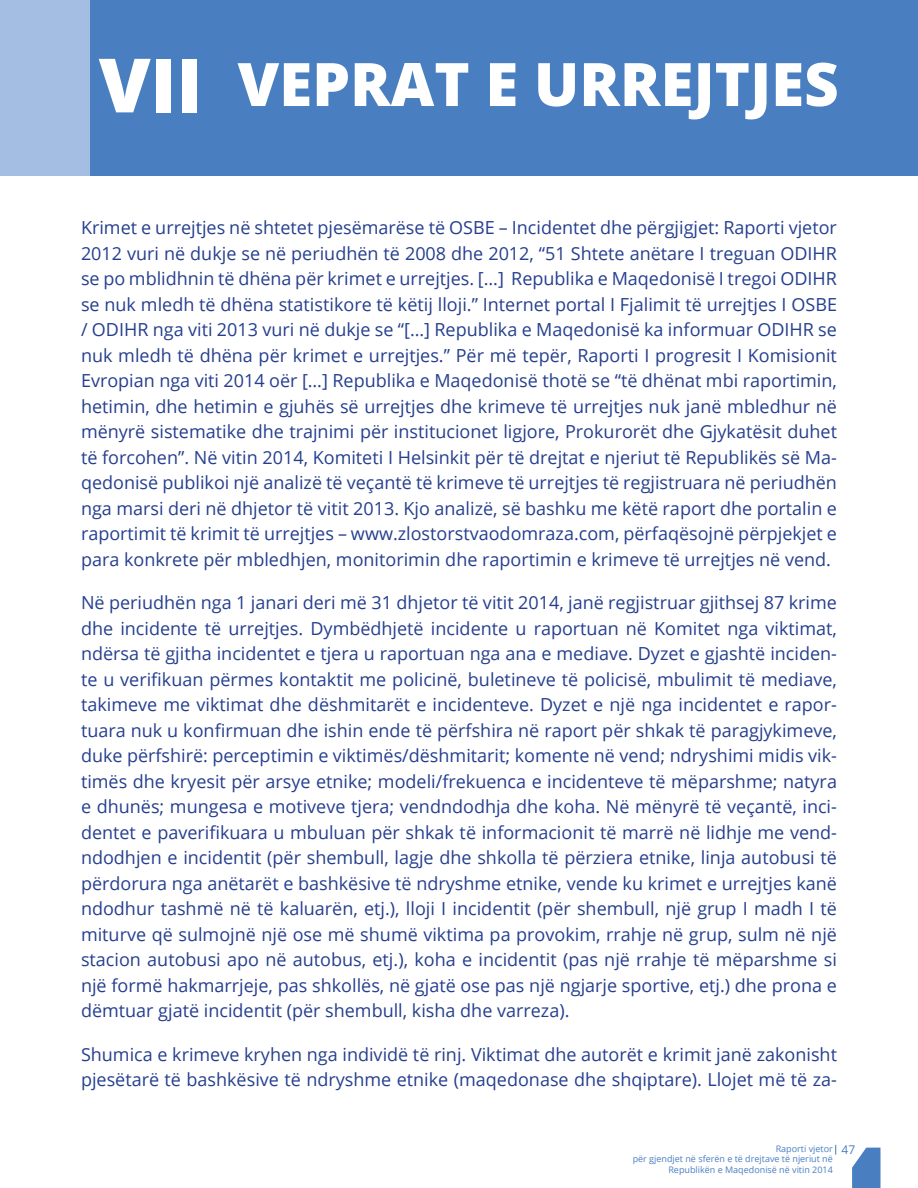
<style>
.page{position:relative;width:918px;height:1188px;background:#fff}
.page>*{position:absolute;margin:0;border:0;box-sizing:border-box;transform-origin:0 0}
.t1{font:800 75px "Open Sans";color:#fff}
.t2{font:800 60px "Open Sans";color:#fff}
.t3{font:18px/25.5px "Open Sans";color:#253f8e;text-align:justify}
.t4{font:9px "Open Sans";color:#497fc1}
.s1{font-size:12px}
</style>
<div class="page">
<div style="left:88px;top:0;width:830px;height:175px;background:#497fc1"></div>
<div style="left:0;top:0;width:90px;height:175px;background:#a4bee3"></div>
<svg style="left:852px;top:1148px;width:28px;height:40px"></svg>
<p class="t1" style="left:99px;top:28px;width:106px">VII</p>
<p class="t2" style="left:238px;top:39px;width:603px">VEPRAT E URREJTJES</p>
<p class="t3" style="left:81px;top:215px;width:758px">Krimet e urrejtjes në shtetet pjesëmarëse të OSBE – Incidentet dhe përgjigjet: Raporti vjetor 2012 vuri në dukje se në periudhën të 2008 dhe 2012, “51 Shtete anëtare I treguan ODIHR se po mblidhnin të dhëna për krimet e urrejtjes. […] Republika e Maqedonisë I tregoi ODIHR se nuk mledh të dhëna statistikore të këtij lloji.” Internet portal I Fjalimit të urrejtjes I OSBE / ODIHR nga viti 2013 vuri në dukje se “[…] Republika e Maqedonisë ka informuar ODIHR se nuk mledh të dhëna për krimet e urrejtjes.” Për më tepër, Raporti I progresit I Komisionit Evropian nga viti 2014 oër […] Republika e Maqedonisë thotë se “të dhënat mbi raportimin, hetimin, dhe hetimin e gjuhës së urrejtjes dhe krimeve të urrejtjes nuk janë mbledhur në mënyrë sistematike dhe trajnimi për institucionet ligjore, Prokurorët dhe Gjykatësit duhet të forcohen”. Në vitin 2014, Komiteti I Helsinkit për të drejtat e njeriut të Republikës së Ma&shy;qedonisë publikoi një analizë të veçantë të krimeve të urrejtjes të regjistruara në periudhën nga marsi deri në dhjetor të vitit 2013. Kjo analizë, së bashku me këtë raport dhe portalin e raportimit të krimit të urrejtjes – www.zlostorstvaodomraza.com, përfaqësojnë përpjekjet e para konkrete për mbledhjen, monitorimin dhe raportimin e krimeve të urrejtjes në vend.</p>
<p class="t3" style="left:81px;top:590px;width:758px">Në periudhën nga 1 janari deri më 31 dhjetor të vitit 2014, janë regjistruar gjithsej 87 krime dhe incidente të urrejtjes. Dymbëdhjetë incidente u raportuan në Komitet nga viktimat, ndërsa të gjitha incidentet e tjera u raportuan nga ana e mediave. Dyzet e gjashtë inciden&shy;te u verifikuan përmes kontaktit me policinë, buletineve të policisë, mbulimit të mediave, takimeve me viktimat dhe dëshmitarët e incidenteve. Dyzet e një nga incidentet e rapor&shy;tuara nuk u konfirmuan dhe ishin ende të përfshira në raport për shkak të paragjykimeve, duke përfshirë: perceptimin e viktimës/dëshmitarit; komente në vend; ndryshimi midis vik&shy;timës dhe kryesit për arsye etnike; modeli/frekuenca e incidenteve të mëparshme; natyra e dhunës; mungesa e motiveve tjera; vendndodhja dhe koha. Në mënyrë të veçantë, inci&shy;dentet e paverifikuara u mbuluan për shkak të informacionit të marrë në lidhje me vend&shy;ndodhjen e incidentit (për shembull, lagje dhe shkolla të përziera etnike, linja autobusi të përdorura nga anëtarët e bashkësive të ndryshme etnike, vende ku krimet e urrejtjes kanë ndodhur tashmë në të kaluarën, etj.), lloji I incidentit (për shembull, një grup I madh I të miturve që sulmojnë një ose më shumë viktima pa provokim, rrahje në grup, sulm në një stacion autobusi apo në autobus, etj.), koha e incidentit (pas një rrahje të mëparshme si një formë hakmarrjeje, pas shkollës, në gjatë ose pas një ngjarje sportive, etj.) dhe prona e dëmtuar gjatë incidentit (për shembull, kisha dhe varreza).</p>
<p class="t3" style="left:81px;top:1041px;width:758px">Shumica e krimeve kryhen nga individë të rinj. Viktimat dhe autorët e krimit janë zakonisht pjesëtarë të bashkësive të ndryshme etnike (maqedonase dhe shqiptare). Llojet më të za-</p>
<p class="t4" style="left:776px;top:1142px;width:81px">Raporti vjetor <span class="s1">47</span></p>
<p class="t4" style="left:633px;top:1153px;width:202px">për gjendjet në sferën e të drejtave të njeriut në</p>
<p class="t4" style="left:668px;top:1163px;width:166px">Republikën e Maqedonisë në vitin 2014</p>
</div>
